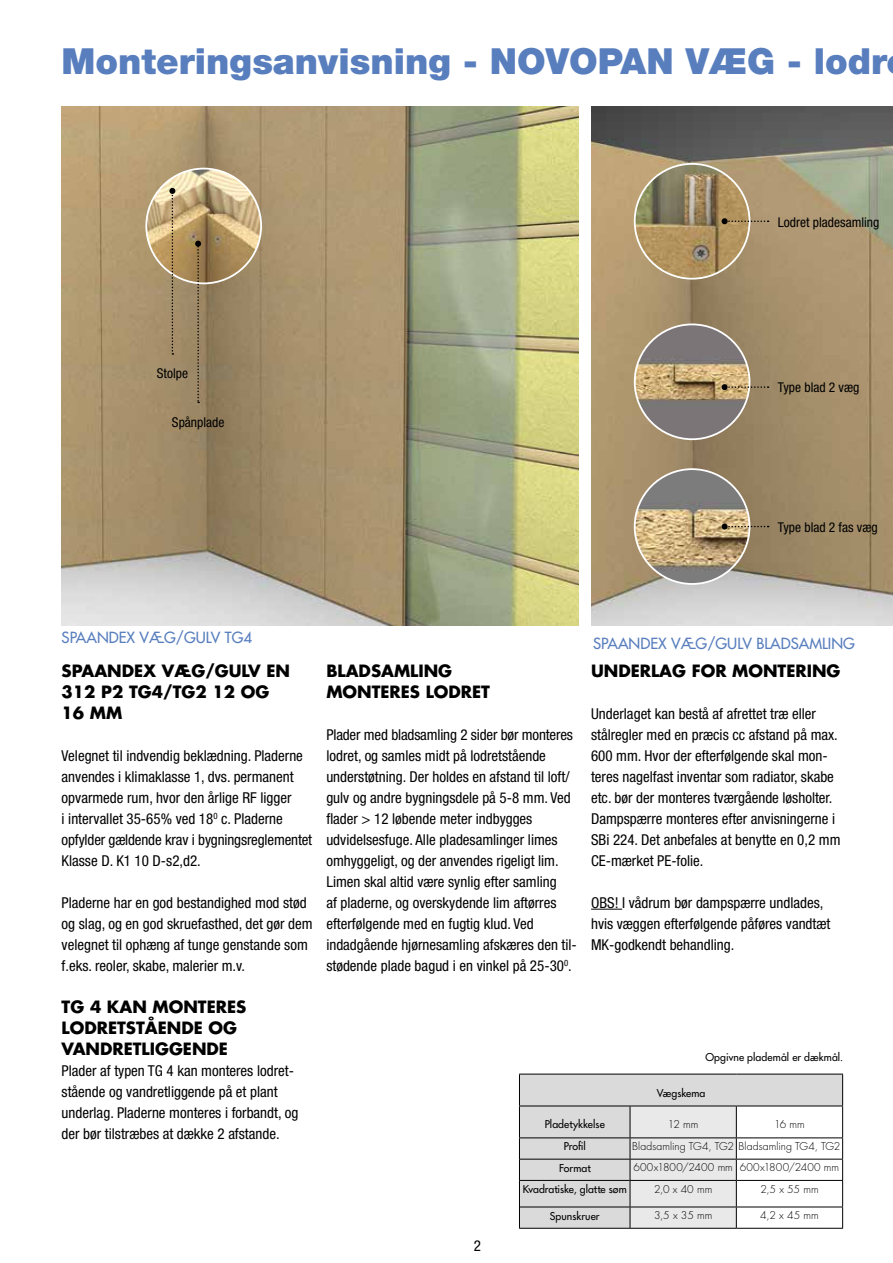
<style>
.page{position:relative;width:893px;height:1263px;background:#fff}
.page>*{position:absolute;margin:0;border:0;box-sizing:border-box;transform-origin:0 0}
.t1{font:900 36px "Helvetica Neue";color:#587ebe}
.t2{font:700 16.5px/21px "CK Futura";color:#000}
.t3{font:condensed 15px/21px "Helvetica Neue";color:#000}
.t4{font:15px "CK Futura";color:#587ebe}
.t5{font:condensed 13.5px "Helvetica Neue";color:#000}
.t6{font:300 10.5px "CK Futura";letter-spacing:.005em;color:#000}
.t7{font:10.5px "CK Futura";letter-spacing:.01em;color:#000}
</style>
<div class="page">
<img style="left:62px;top:106px;width:516px;height:519px">
<img style="left:146px;top:169px;width:115px;height:114px;border-radius:57px">
<div style="left:145px;top:168px;width:117px;height:116px;border:2px solid #fff;border-radius:50%"></div>
<img style="left:591px;top:106px;width:302px;height:519px">
<img style="left:635px;top:164px;width:114px;height:115px;border-radius:57px">
<div style="left:634px;top:163px;width:116px;height:117px;border:2px solid #fff;border-radius:50%"></div>
<img style="left:635px;top:324px;width:114px;height:115px;border-radius:57px">
<div style="left:634px;top:323px;width:116px;height:117px;border:2px solid #fff;border-radius:50%"></div>
<img style="left:635px;top:469px;width:114px;height:115px;border-radius:57px">
<div style="left:634px;top:468px;width:116px;height:117px;border:2px solid #fff;border-radius:50%"></div>
<hr style="left:591px;top:909px;width:31px;height:1px;background:#000">
<div style="left:520px;top:1075px;width:322px;height:153px;background:#dadada"></div>
<hr style="left:519px;top:1074px;width:111px;height:1px;background:#000">
<hr style="left:519px;top:1074px;width:1px;height:31px;background:#000">
<hr style="left:630px;top:1074px;width:106px;height:1px;background:#000">
<hr style="left:736px;top:1074px;width:107px;height:1px;background:#000">
<hr style="left:842px;top:1074px;width:1px;height:31px;background:#000">
<hr style="left:519px;top:1105px;width:111px;height:1px;background:#000">
<hr style="left:519px;top:1106px;width:1px;height:31px;background:#000">
<hr style="left:630px;top:1105px;width:106px;height:1px;background:#000">
<hr style="left:736px;top:1105px;width:107px;height:1px;background:#000">
<hr style="left:519px;top:1137px;width:111px;height:1px;background:#000">
<hr style="left:519px;top:1180px;width:111px;height:1px;background:#000">
<svg style="left:519px;top:1138px;width:1px;height:90px"></svg>
<hr style="left:520px;top:1159px;width:110px;height:1px;background:#000">
<hr style="left:520px;top:1206px;width:110px;height:1px;background:#000">
<svg style="left:630px;top:1106px;width:213px;height:122px"></svg>
<hr style="left:519px;top:1228px;width:111px;height:1px;background:#000">
<hr style="left:630px;top:1228px;width:106px;height:1px;background:#000">
<hr style="left:736px;top:1228px;width:107px;height:1px;background:#000">
<svg style="left:722px;top:218px;width:47px;height:6px"></svg>
<svg style="left:195px;top:241px;width:6px;height:162px"></svg>
<svg style="left:169px;top:188px;width:6px;height:167px"></svg>
<svg style="left:722px;top:384px;width:47px;height:6px"></svg>
<svg style="left:722px;top:523px;width:47px;height:6px"></svg>
<h1 class="t1" style="left:62px;top:40px;width:827px">Monteringsanvisning - NOVOPAN VÆG - lodr</h1>
<p class="t5" style="left:157px;top:365px;width:33px">Stolpe</p>
<p class="t5" style="left:172px;top:414px;width:54px">Spånplade</p>
<p class="t5" style="left:778px;top:214px;width:103px">Lodret pladesamling</p>
<p class="t5" style="left:778px;top:380px;width:83px">Type blad 2 væg</p>
<p class="t5" style="left:778px;top:519px;width:101px">Type blad 2 fas væg</p>
<p class="t4" style="left:62px;top:628px;width:192px">SPAANDEX VÆG/GULV TG4</p>
<p class="t4" style="left:593px;top:633px;width:263px">SPAANDEX VÆG/GULV BLADSAMLING</p>
<p class="t2" style="left:62px;top:659px;width:230px">SPAANDEX VÆG/GULV EN<br>312 P2 TG4/TG2 12 OG<br>16 MM</p>
<p class="t3" style="left:62px;top:745px;width:252px">Velegnet til indvendig beklædning. Pladerne anvendes i klimaklasse 1, dvs. permanent opvarmede rum, hvor den årlige RF ligger<br>i intervallet 35-65% ved 18<sup>0</sup> c. Pladerne opfylder gældende krav i bygningsreglementet Klasse D. K1 10 D-s2,d2.</p>
<p class="t3" style="left:62px;top:892px;width:253px">Pladerne har en god bestandighed mod stød og slag, og en god skruefasthed, det gør dem velegnet til ophæng af tunge genstande som f.eks. reoler, skabe, malerier m.v.</p>
<p class="t2" style="left:62px;top:995px;width:186px">TG 4 KAN MONTERES<br>LODRETSTÅENDE OG<br>VANDRETLIGGENDE</p>
<p class="t3" style="left:62px;top:1060px;width:238px">Plader af typen TG 4 kan monteres lodret&shy;stående og vandretliggende på et plant underlag. Pladerne monteres i forbandt, og der bør tilstræbes at dække 2 afstande.</p>
<p class="t2" style="left:326px;top:659px;width:165px">BLADSAMLING<br>MONTERES LODRET</p>
<p class="t3" style="left:326px;top:724px;width:252px">Plader med bladsamling 2 sider bør monteres lodret, og samles midt på lodretstående understøtning. Der holdes en afstand til loft/ gulv og andre bygningsdele på 5-8 mm. Ved flader &gt; 12 løbende meter indbygges udvidelsesfuge. Alle pladesamlinger limes omhyggeligt, og der anvendes rigeligt lim.<br>Limen skal altid være synlig efter samling<br>af pladerne, og overskydende lim aftørres efterfølgende med en fugtig klud. Ved indadgående hjørnesamling afskæres den til&shy;stødende plade bagud i en vinkel på 25-30<sup>0</sup>.</p>
<p class="t2" style="left:591px;top:659px;width:251px">UNDERLAG FOR MONTERING</p>
<p class="t3" style="left:591px;top:703px;width:251px">Underlaget kan bestå af afrettet træ eller stålregler med en præcis cc afstand på max.<br>600 mm. Hvor der efterfølgende skal mon&shy;teres nagelfast inventar som radiator, skabe etc. bør der monteres tværgående løsholter.<br>Dampspærre monteres efter anvisningerne i SBi 224. Det anbefales at benytte en 0,2 mm CE-mærket PE-folie.</p>
<p class="t3" style="left:591px;top:892px;width:241px">OBS! I vådrum bør dampspærre undlades, hvis væggen efterfølgende påføres vandtæt<br>MK-godkendt behandling.</p>
<p class="t7" style="left:705px;top:1050px;width:139px">Opgivne plademål er dækmål.</p>
<p class="t7" style="left:657px;top:1086px;width:50px">Vægskema</p>
<p class="t3" style="left:474px;top:1235px;width:9px">2</p>
<p class="t7" style="left:545px;top:1118px;width:62px">Pladetykkelse</p>
<p class="t6" style="left:668px;top:1118px;width:32px">12 mm</p>
<p class="t6" style="left:774px;top:1118px;width:32px">16 mm</p>
<p class="t7" style="left:564px;top:1140px;width:24px">Profil</p>
<p class="t6" style="left:632px;top:1140px;width:210px">Bladsamling TG4, TG2 Bladsamling TG4, TG2</p>
<p class="t7" style="left:559px;top:1161px;width:33px">Format</p>
<p class="t6" style="left:633px;top:1161px;width:207px">600x1800/2400 mm 600x1800/2400 mm</p>
<p class="t7" style="left:523px;top:1182px;width:106px">Kvadratiske, glatte søm</p>
<p class="t6" style="left:654px;top:1182px;width:60px">2,0 x 40 mm</p>
<p class="t6" style="left:760px;top:1182px;width:60px">2,5 x 55 mm</p>
<p class="t7" style="left:550px;top:1209px;width:51px">Spunskruer</p>
<p class="t6" style="left:654px;top:1209px;width:60px">3,5 x 35 mm</p>
<p class="t6" style="left:760px;top:1209px;width:60px">4,2 x 45 mm</p>
</div>
